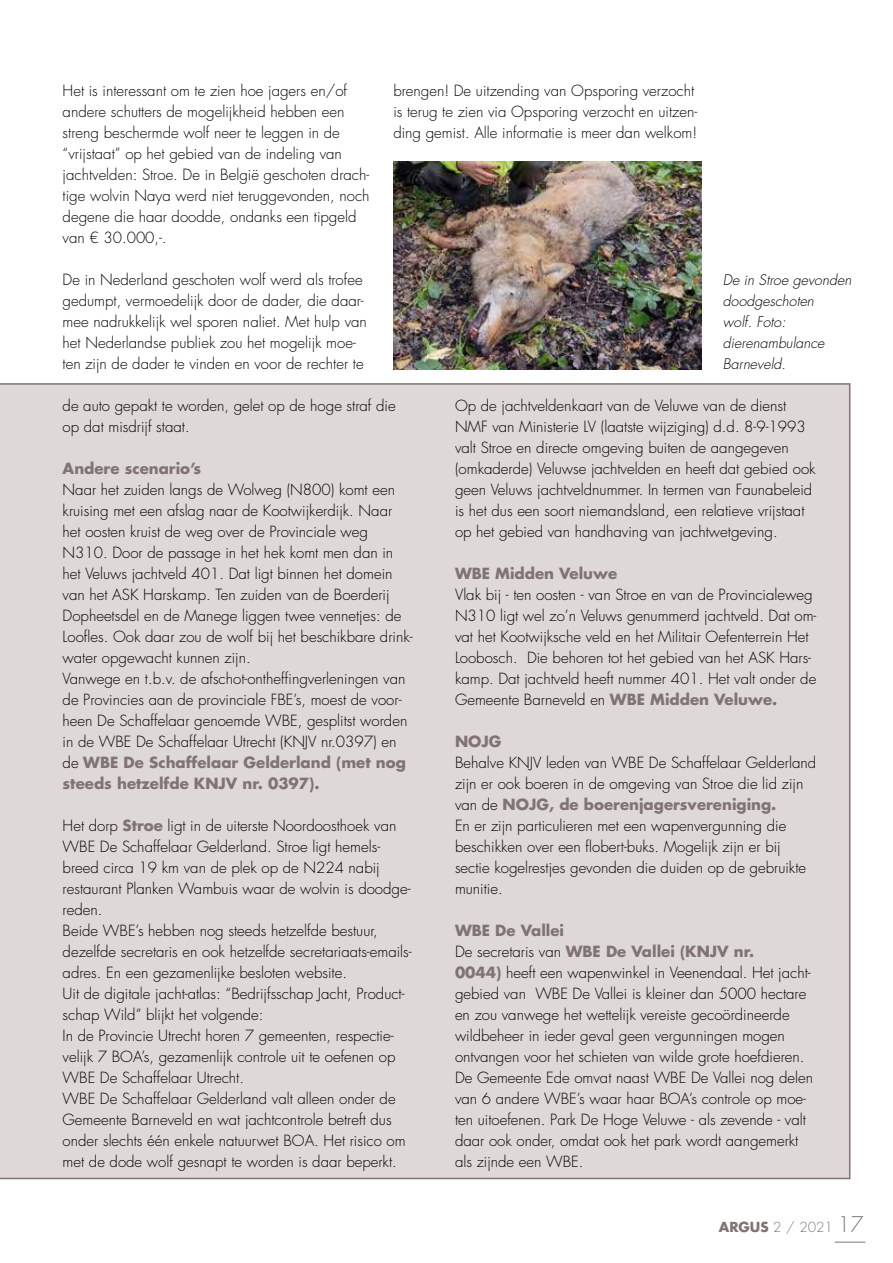
<style>
.page{position:relative;width:893px;height:1263px;background:#fff}
.page>*{position:absolute;margin:0;border:0;box-sizing:border-box;transform-origin:0 0}
.t1{font:300 15px/21px "Futura Std";color:#000}
.t2{font:700 15px "Futura Std";color:#817374}
.t3{font:italic 300 14.25px/21px "Futura Std";color:#000}
.t4{font:300 13.5px "Futura Std";color:#817374}
.s1{font-weight:700;color:#817374}
.s2{font-weight:700}
.s3{font-size:21px}
</style>
<div class="page">
<hr style="left:835px;top:1242px;width:30px;height:1px;background:#817374">
<img style="left:393px;top:162px;width:309px;height:208px">
<div style="left:0;top:383px;width:850px;height:796px;background:#ded8d8"></div>
<p class="t1" style="left:63px;top:80px;width:308px">Het is interessant om te zien hoe jagers en/of andere schutters de mogelijkheid hebben een streng beschermde wolf neer te leggen in de “vrijstaat” op het gebied van de indeling van jachtvelden: Stroe. De in België geschoten drach&shy;tige wolvin Naya werd niet teruggevonden, noch degene die haar doodde, ondanks een tipgeld van € 30.000,-.</p>
<p class="t1" style="left:63px;top:269px;width:306px">De in Nederland geschoten wolf werd als trofee gedumpt, vermoedelijk door de dader, die daar&shy;mee nadrukkelijk wel sporen naliet. Met hulp van het Nederlandse publiek zou het mogelijk moe&shy;ten zijn de dader te vinden en voor de rechter te</p>
<p class="t1" style="left:393px;top:80px;width:305px">brengen! De uitzending van Opsporing verzocht is terug te zien via Opsporing verzocht en uitzen&shy;ding gemist. Alle informatie is meer dan welkom!</p>
<p class="t3" style="left:723px;top:270px;width:130px">De in Stroe gevonden doodgeschoten<br>wolf. Foto: dierenambulance<br>Barneveld.</p>
<p class="t1" style="left:63px;top:395px;width:335px">de auto gepakt te worden, gelet op de hoge straf die op dat misdrijf staat.</p>
<p class="t2" style="left:63px;top:458px;width:140px">Andere scenario’s</p>
<p class="t1" style="left:63px;top:479px;width:352px">Naar het zuiden langs de Wolweg (N800) komt een kruising met een afslag naar de Kootwijkerdijk. Naar het oosten kruist de weg over de Provinciale weg N310. Door de passage in het hek komt men dan in het Veluws jachtveld 401. Dat ligt binnen het domein van het ASK Harskamp. Ten zuiden van de Boerderij Dopheetsdel en de Manege liggen twee vennetjes: de Loofles. Ook daar zou de wolf bij het beschikbare drink&shy;water opgewacht kunnen zijn.<br>Vanwege en t.b.v. de afschot-ontheffingverleningen van de Provincies aan de provinciale FBE’s, moest de voor&shy;heen De Schaffelaar genoemde WBE, gesplitst worden in de WBE De Schaffelaar Utrecht (KNJV nr.0397) en de <span class="s1">WBE De Schaffelaar Gelderland (met nog steeds hetzelfde KNJV nr. 0397).</span></p>
<p class="t1" style="left:63px;top:815px;width:351px">Het dorp <span class="s1">Stroe</span> ligt in de uiterste Noordoosthoek van WBE De Schaffelaar Gelderland. Stroe ligt hemels&shy;breed circa 19 km van de plek op de N224 nabij restaurant Planken Wambuis waar de wolvin is doodge&shy;reden.<br>Beide WBE’s hebben nog steeds hetzelfde bestuur, dezelfde secretaris en ook hetzelfde secretariaats-emails&shy;adres. En een gezamenlijke besloten website.<br>Uit de digitale jacht-atlas: “Bedrijfsschap Jacht, Product&shy;schap Wild” blijkt het volgende:<br>In de Provincie Utrecht horen 7 gemeenten, respectie&shy;velijk 7 BOA’s, gezamenlijk controle uit te oefenen op WBE De Schaffelaar Utrecht.<br>WBE De Schaffelaar Gelderland valt alleen onder de Gemeente Barneveld en wat jachtcontrole betreft dus onder slechts één enkele natuurwet BOA. Het risico om met de dode wolf gesnapt te worden is daar beperkt.</p>
<p class="t1" style="left:455px;top:395px;width:362px">Op de jachtveldenkaart van de Veluwe van de dienst NMF van Ministerie LV (laatste wijziging) d.d. 8-9-1993 valt Stroe en directe omgeving buiten de aangegeven (omkaderde) Veluwse jachtvelden en heeft dat gebied ook geen Veluws jachtveldnummer. In termen van Faunabeleid is het dus een soort niemandsland, een relatieve vrijstaat op het gebied van handhaving van jachtwetgeving.</p>
<p class="t2" style="left:455px;top:563px;width:164px">WBE Midden Veluwe</p>
<p class="t1" style="left:455px;top:584px;width:363px">Vlak bij - ten oosten - van Stroe en van de Provincialeweg N310 ligt wel zo’n Veluws genummerd jachtveld. Dat om&shy;vat het Kootwijksche veld en het Militair Oefenterrein Het Loobosch. Die behoren tot het gebied van het ASK Hars&shy;kamp. Dat jachtveld heeft nummer 401. Het valt onder de Gemeente Barneveld en <span class="s1">WBE Midden Veluwe.</span></p>
<p class="t2" style="left:455px;top:731px;width:48px">NOJG</p>
<p class="t1" style="left:455px;top:752px;width:363px">Behalve KNJV leden van WBE De Schaffelaar Gelderland zijn er ook boeren in de omgeving van Stroe die lid zijn van de <span class="s1">NOJG, de boerenjagersvereniging.<br></span>En er zijn particulieren met een wapenvergunning die beschikken over een flobert-buks. Mogelijk zijn er bij sectie kogelrestjes gevonden die duiden op de gebruikte munitie.</p>
<p class="t1" style="left:455px;top:920px;width:360px"><span class="s1">WBE De Vallei<br></span>De secretaris van <span class="s1">WBE De Vallei (KNJV nr.<br>0044)</span> heeft een wapenwinkel in Veenendaal. Het jacht&shy;gebied van WBE De Vallei is kleiner dan 5000 hectare en zou vanwege het wettelijk vereiste gecoördineerde wildbeheer in ieder geval geen vergunningen mogen ontvangen voor het schieten van wilde grote hoefdieren.<br>De Gemeente Ede omvat naast WBE De Vallei nog delen van 6 andere WBE’s waar haar BOA’s controle op moe&shy;ten uitoefenen. Park De Hoge Veluwe - als zevende - valt daar ook onder, omdat ook het park wordt aangemerkt als zijnde een WBE.</p>
<p class="t4" style="left:719px;top:1219px;width:146px"><span class="s2">ARGUS</span> 2 / 2021 <span class="s3">17</span></p>
</div>
